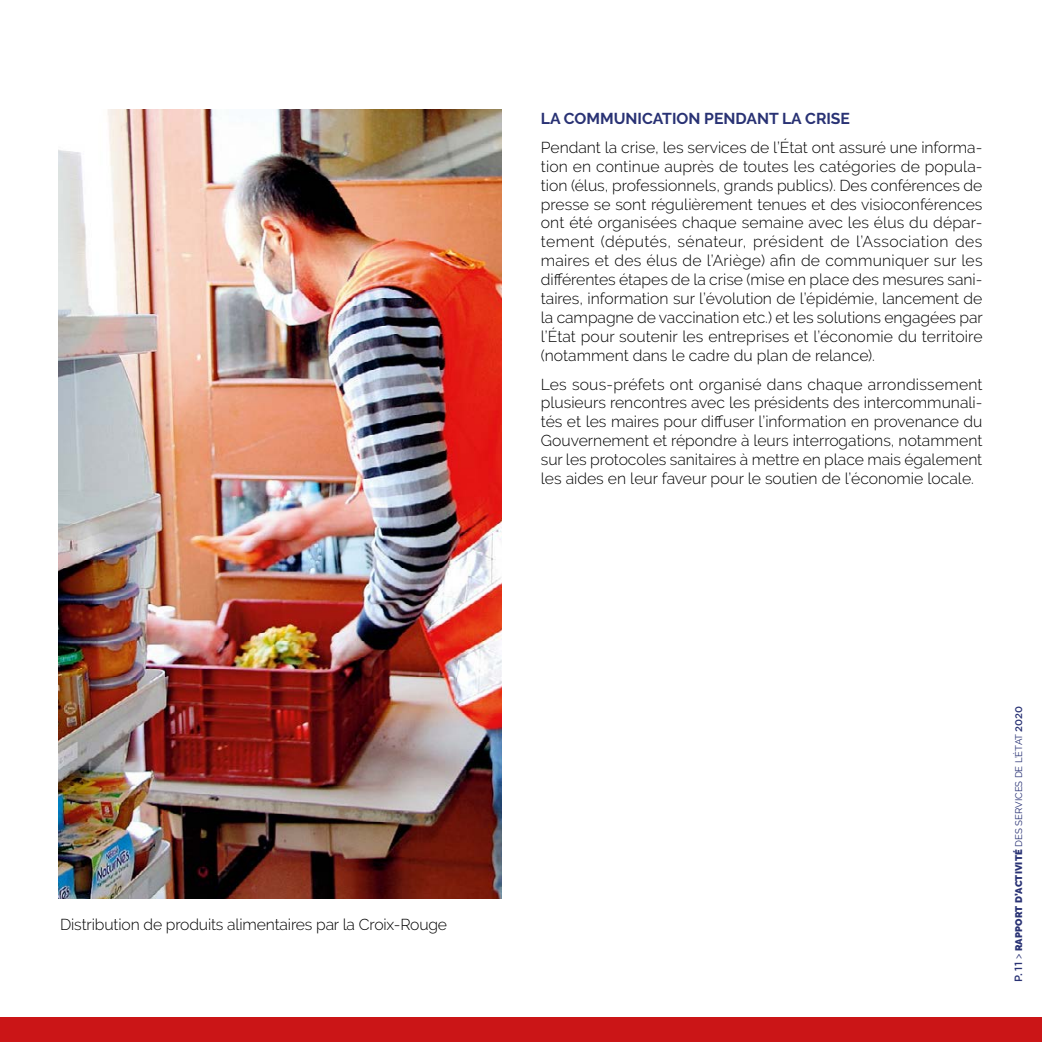
<style>
.page{position:relative;width:1042px;height:1042px;background:#fff}
.page>*{position:absolute;margin:0;border:0;box-sizing:border-box;transform-origin:0 0}
.t1{font:300 15.75px/18.9px "Raleway";color:#000;text-align:justify}
.t2{font:700 15.75px "Raleway";color:#293274}
.t3{font:9.62px "Raleway";color:#293274}
.s1{font-family:"Gotham";font-weight:500;font-size:10.5px}
.s2{font-size:10.5px}
.s3{font-weight:900}
.s4{font-family:"Gotham";font-weight:500}
</style>
<div class="page">
<div style="left:0;top:1017px;width:1042px;height:25px;background:#cb1517"></div>
<img style="left:58px;top:110px;width:444px;height:789px">
<p class="t1" style="left:60px;top:915px;width:388px">Distribution de produits alimentaires par la Croix-Rouge</p>
<p class="t2" style="left:541px;top:109px;width:311px">LA COMMUNICATION PENDANT LA CRISE</p>
<p class="t1" style="left:541px;top:138px;width:443px">Pendant la crise, les services de l’État ont assuré une informa&shy;tion en continue auprès de toutes les catégories de popula&shy;tion (élus, professionnels, grands publics). Des conférences de presse se sont régulièrement tenues et des visioconférences ont été organisées chaque semaine avec les élus du dépar&shy;tement (députés, sénateur, président de l’Association des maires et des élus de l’Ariège) afin de communiquer sur les différentes étapes de la crise (mise en place des mesures sani&shy;taires, information sur l’évolution de l’épidémie, lancement de la campagne de vaccination etc.) et les solutions engagées par l’État pour soutenir les entreprises et l’économie du territoire (notamment dans le cadre du plan de relance).</p>
<p class="t1" style="left:541px;top:374px;width:443px">Les sous-préfets ont organisé dans chaque arrondissement plusieurs rencontres avec les présidents des intercommunali&shy;tés et les maires pour diffuser l’information en provenance du Gouvernement et répondre à leurs interrogations, notamment sur les protocoles sanitaires à mettre en place mais également les aides en leur faveur pour le soutien de l’économie locale.</p>
<p class="t3" style="left:1013px;top:982px;width:278px;rotate:-90deg"><span class="s1">P. 11</span> <span class="s2">&gt;</span> <span class="s3">RAPPORT D’ACTIVITÉ</span> DES SERVICES DE L’ÉTAT <span class="s4">2020</span></p>
</div>
